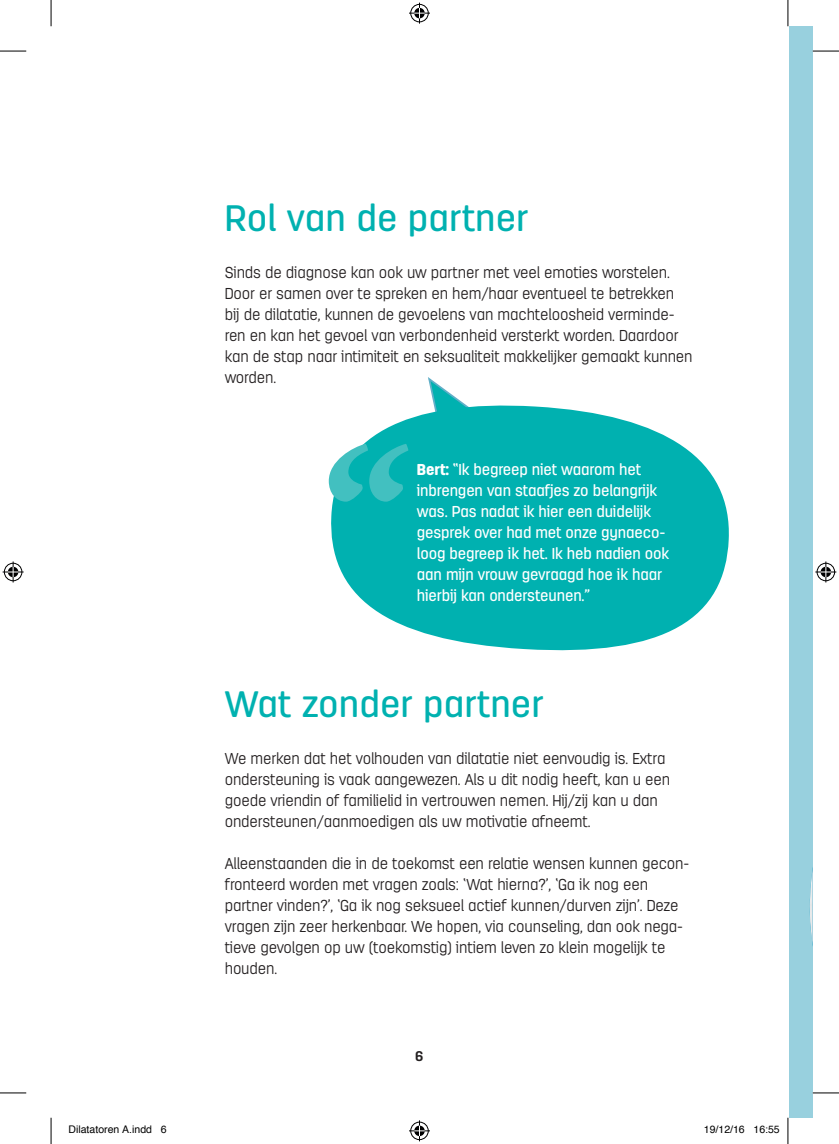
<style>
.page{position:relative;width:839px;height:1144px;background:#fff}
.page>*{position:absolute;margin:0;border:0;box-sizing:border-box;transform-origin:0 0}
.t1{font:700 232.4px "Arno Pro";color:#42c0c0}
.t2{font:500 36.75px "Antartida Rounded";color:#00b1b0}
.t3{font:300 15.75px/21px "Antartida Rounded";letter-spacing:-.01em;color:#231f20;scale:.96 1}
.t4{font:500 15.75px/21px "Antartida Rounded";letter-spacing:-.01em;color:#fff;scale:.96 1}
.t5{font:700 14px "Antartida Rounded";color:#231f20}
.t6{font:10.5px "Helvetica";color:#000001}
.s1{font-weight:900}
</style>
<div class="page">
<div style="left:789px;top:26px;width:24px;height:1092px;background:#98d0de"></div>
<svg style="left:428px;top:377px;width:30px;height:22px"></svg>
<svg style="left:331px;top:399px;width:398px;height:252px;fill:#00b1b0"></svg>
<svg style="left:0;top:51px;width:26px;height:1px"></svg>
<svg style="left:813px;top:51px;width:26px;height:1px"></svg>
<svg style="left:0;top:1092px;width:26px;height:1px"></svg>
<svg style="left:809px;top:867px;width:30px;height:227px"></svg>
<svg style="left:51px;top:0;width:1px;height:26px"></svg>
<svg style="left:51px;top:1118px;width:1px;height:26px"></svg>
<svg style="left:787px;top:0;width:1px;height:26px"></svg>
<svg style="left:787px;top:1118px;width:1px;height:26px"></svg>
<svg style="left:409px;top:3px;width:21px;height:21px"></svg>
<svg style="left:409px;top:1120px;width:21px;height:21px"></svg>
<svg style="left:3px;top:561px;width:21px;height:21px"></svg>
<svg style="left:815px;top:561px;width:21px;height:21px"></svg>
<h2 class="t2" style="left:225px;top:198px;width:305px">Rol van de partner</h2>
<p class="t3" style="left:225px;top:262px;width:489px">Sinds de diagnose kan ook uw partner met veel emoties worstelen.<br>Door er samen over te spreken en hem/haar eventueel te betrekken bij de dilatatie, kunnen de gevoelens van machteloosheid verminde&shy;ren en kan het gevoel van verbondenheid versterkt worden. Daardoor kan de stap naar intimiteit en seksualiteit makkelijker gemaakt kunnen worden.</p>
<h1 class="t1" style="left:320px;top:395px;width:98px">“</h1>
<p class="t4" style="left:417px;top:459px;width:264px"><span class="s1">Bert:</span> “Ik begreep niet waarom het inbrengen van staafjes zo belangrijk was. Pas nadat ik hier een duidelijk gesprek over had met onze gynaeco&shy;loog begreep ik het. Ik heb nadien ook aan mijn vrouw gevraagd hoe ik haar</p>
<p class="t4" style="left:417px;top:585px;width:182px">hierbij kan ondersteunen.”</p>
<h2 class="t2" style="left:225px;top:683px;width:320px">Wat zonder partner</h2>
<p class="t3" style="left:225px;top:748px;width:465px">We merken dat het volhouden van dilatatie niet eenvoudig is. Extra ondersteuning is vaak aangewezen. Als u dit nodig heeft, kan u een goede vriendin of familielid in vertrouwen nemen. Hij/zij kan u dan ondersteunen/aanmoedigen als uw motivatie afneemt.</p>
<p class="t3" style="left:225px;top:853px;width:485px">Alleenstaanden die in de toekomst een relatie wensen kunnen gecon&shy;fronteerd worden met vragen zoals: ‘Wat hierna?’, ‘Ga ik nog een partner vinden?’, ‘Ga ik nog seksueel actief kunnen/durven zijn’. Deze vragen zijn zeer herkenbaar. We hopen, via counseling, dan ook nega&shy;tieve gevolgen op uw (toekomstig) intiem leven zo klein mogelijk te houden.</p>
<p class="t5" style="left:415px;top:1048px;width:10px">6</p>
<p class="t6" style="left:69px;top:1122px;width:100px">Dilatatoren A.indd 6</p>
<p class="t6" style="left:704px;top:1122px;width:77px">19/12/16 16:55</p>
</div>
